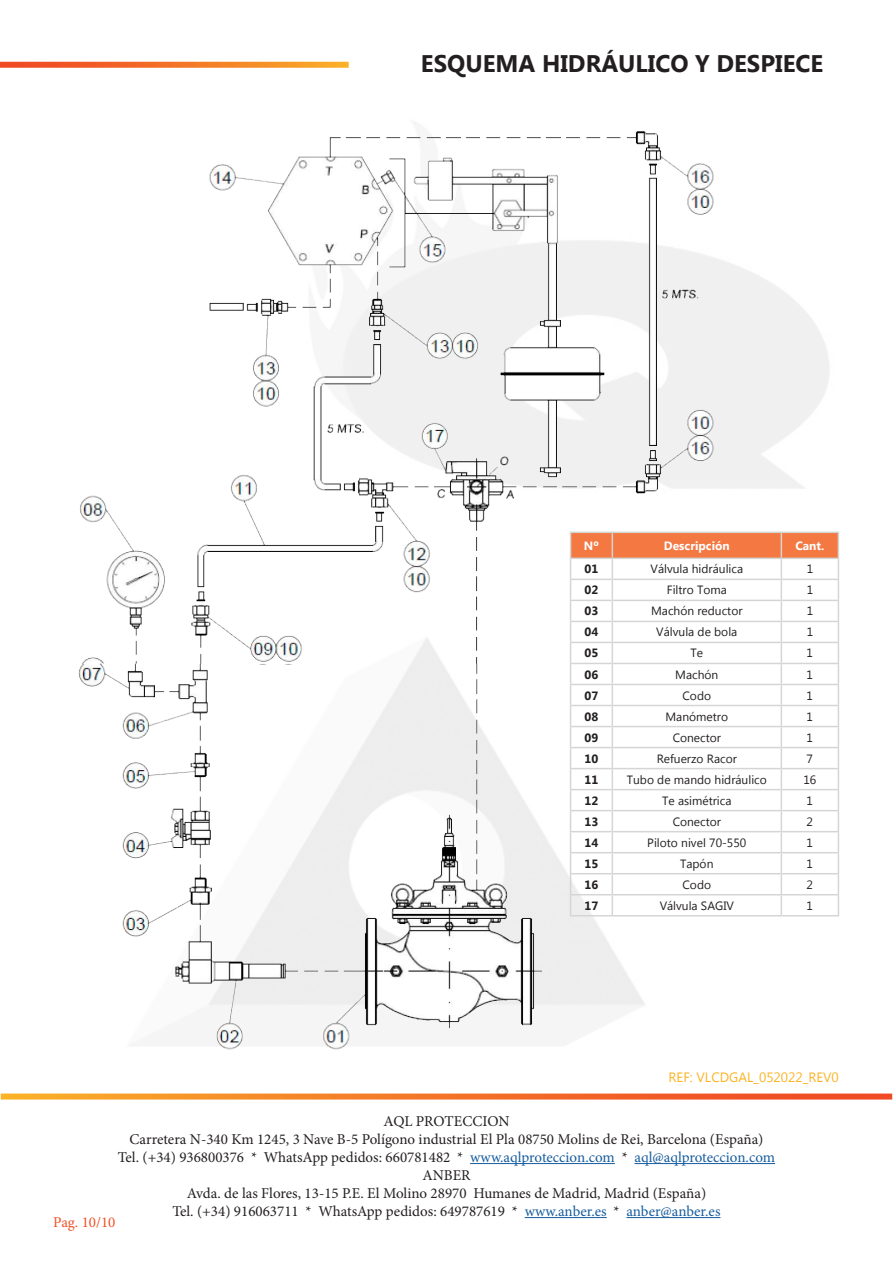
<style>
.page{position:relative;width:893px;height:1263px;background:#fff}
.page>*{position:absolute;margin:0;border:0;box-sizing:border-box;transform-origin:0 0}
.t1{font:700 24px "Microsoft New Tai Lue";color:#231f20}
.t2{font:15px/18px "Minion Pro";color:#231f20;text-align:center}
.t3{font:15px "Minion Pro";color:#f05126}
.t4{font:13.5px "Microsoft New Tai Lue";color:#fcb325}
.t5{font:12px "Microsoft New Tai Lue";color:#231f20}
.t6{font:700 12px "Microsoft New Tai Lue";color:#231f20}
.t7{font:700 12px "Microsoft New Tai Lue";color:#fff}
.s1{color:#175d9e}
</style>
<div class="page">
<svg style="left:1px;top:1093px;width:891px;height:6px"></svg>
<hr style="left:470px;top:1163px;width:145px;height:1px;background:#175d9e">
<hr style="left:634px;top:1163px;width:141px;height:1px;background:#175d9e">
<hr style="left:525px;top:1217px;width:82px;height:1px;background:#175d9e">
<hr style="left:626px;top:1217px;width:94px;height:1px;background:#175d9e">
<svg style="left:0;top:62px;width:349px;height:6px"></svg>
<img style="left:79px;top:131px;width:634px;height:918px">
<hr style="left:570px;top:531px;width:42px;height:2px;background:#d4d6d4">
<hr style="left:612px;top:531px;width:169px;height:2px;background:#d4d6d4">
<hr style="left:781px;top:531px;width:58px;height:2px;background:#d4d6d4">
<svg style="left:570px;top:532px;width:269px;height:383px"></svg>
<hr style="left:570px;top:915px;width:42px;height:1px;background:#d4d6d4">
<hr style="left:612px;top:915px;width:169px;height:1px;background:#d4d6d4">
<hr style="left:781px;top:915px;width:58px;height:1px;background:#d4d6d4">
<h1 class="t1" style="left:421px;top:50px;width:404px">ESQUEMA HIDRÁULICO Y DESPIECE</h1>
<p class="t7" style="left:584px;top:539px;width:16px">Nº</p>
<p class="t7" style="left:664px;top:539px;width:67px">Descripción</p>
<p class="t7" style="left:795px;top:539px;width:31px">Cant.</p>
<p class="t6" style="left:584px;top:562px;width:15px">01</p>
<p class="t5" style="left:650px;top:562px;width:94px">Válvula hidráulica</p>
<p class="t5" style="left:807px;top:562px;width:8px">1</p>
<p class="t6" style="left:584px;top:583px;width:15px">02</p>
<p class="t5" style="left:667px;top:583px;width:61px">Filtro Toma</p>
<p class="t5" style="left:807px;top:583px;width:8px">1</p>
<p class="t6" style="left:584px;top:604px;width:15px">03</p>
<p class="t5" style="left:651px;top:604px;width:93px">Machón reductor</p>
<p class="t5" style="left:807px;top:604px;width:8px">1</p>
<p class="t6" style="left:584px;top:625px;width:15px">04</p>
<p class="t5" style="left:656px;top:625px;width:83px">Válvula de bola</p>
<p class="t5" style="left:807px;top:625px;width:8px">1</p>
<p class="t6" style="left:584px;top:646px;width:15px">05</p>
<p class="t5" style="left:690px;top:646px;width:14px">Te</p>
<p class="t5" style="left:807px;top:646px;width:8px">1</p>
<p class="t6" style="left:584px;top:667px;width:15px">06</p>
<p class="t5" style="left:675px;top:667px;width:45px">Machón</p>
<p class="t5" style="left:807px;top:667px;width:8px">1</p>
<p class="t6" style="left:584px;top:688px;width:15px">07</p>
<p class="t5" style="left:682px;top:688px;width:30px">Codo</p>
<p class="t5" style="left:807px;top:688px;width:8px">1</p>
<p class="t6" style="left:584px;top:709px;width:15px">08</p>
<p class="t5" style="left:665px;top:709px;width:64px">Manómetro</p>
<p class="t5" style="left:807px;top:709px;width:8px">1</p>
<p class="t6" style="left:584px;top:730px;width:15px">09</p>
<p class="t5" style="left:673px;top:730px;width:50px">Conector</p>
<p class="t5" style="left:807px;top:730px;width:8px">1</p>
<p class="t6" style="left:584px;top:751px;width:15px">10</p>
<p class="t5" style="left:657px;top:751px;width:82px">Refuerzo Racor</p>
<p class="t5" style="left:807px;top:751px;width:8px">7</p>
<p class="t6" style="left:584px;top:772px;width:15px">11</p>
<p class="t5" style="left:627px;top:772px;width:141px">Tubo de mando hidráulico</p>
<p class="t5" style="left:803px;top:772px;width:14px">16</p>
<p class="t6" style="left:584px;top:793px;width:15px">12</p>
<p class="t5" style="left:662px;top:793px;width:71px">Te asimétrica</p>
<p class="t5" style="left:807px;top:793px;width:8px">1</p>
<p class="t6" style="left:584px;top:815px;width:15px">13</p>
<p class="t5" style="left:673px;top:814px;width:50px">Conector</p>
<p class="t5" style="left:807px;top:814px;width:8px">2</p>
<p class="t6" style="left:584px;top:836px;width:15px">14</p>
<p class="t5" style="left:647px;top:835px;width:101px">Piloto nivel 70-550</p>
<p class="t5" style="left:807px;top:835px;width:8px">1</p>
<p class="t6" style="left:584px;top:857px;width:15px">15</p>
<p class="t5" style="left:680px;top:857px;width:35px">Tapón</p>
<p class="t5" style="left:807px;top:857px;width:8px">1</p>
<p class="t6" style="left:584px;top:878px;width:15px">16</p>
<p class="t5" style="left:682px;top:878px;width:30px">Codo</p>
<p class="t5" style="left:807px;top:878px;width:8px">2</p>
<p class="t6" style="left:584px;top:899px;width:15px">17</p>
<p class="t5" style="left:660px;top:899px;width:76px">Válvula SAGIV</p>
<p class="t5" style="left:807px;top:899px;width:8px">1</p>
<p class="t4" style="left:668px;top:1069px;width:172px">REF: VLCDGAL_052022_REV0</p>
<p class="t2" style="left:118px;top:1112px;width:659px">AQL PROTECCION<br>Carretera N-340 Km 1245, 3 Nave B-5 Polígono industrial El Pla 08750 Molins de Rei, Barcelona (España)<br>Tel. (+34) 936800376 * WhatsApp pedidos: 660781482 * <span class="s1">www.aqlproteccion.com</span> * <span class="s1">aql@aqlproteccion.com </span>ANBER<br>Avda. de las Flores, 13-15 P.E. El Molino 28970 Humanes de Madrid, Madrid (España)<br>Tel. (+34) 916063711 * WhatsApp pedidos: 649787619 * <span class="s1">www.anber.es</span> * <span class="s1">anber@anber.es</span></p>
<p class="t3" style="left:53px;top:1212px;width:64px">Pag. 10/10</p>
</div>
